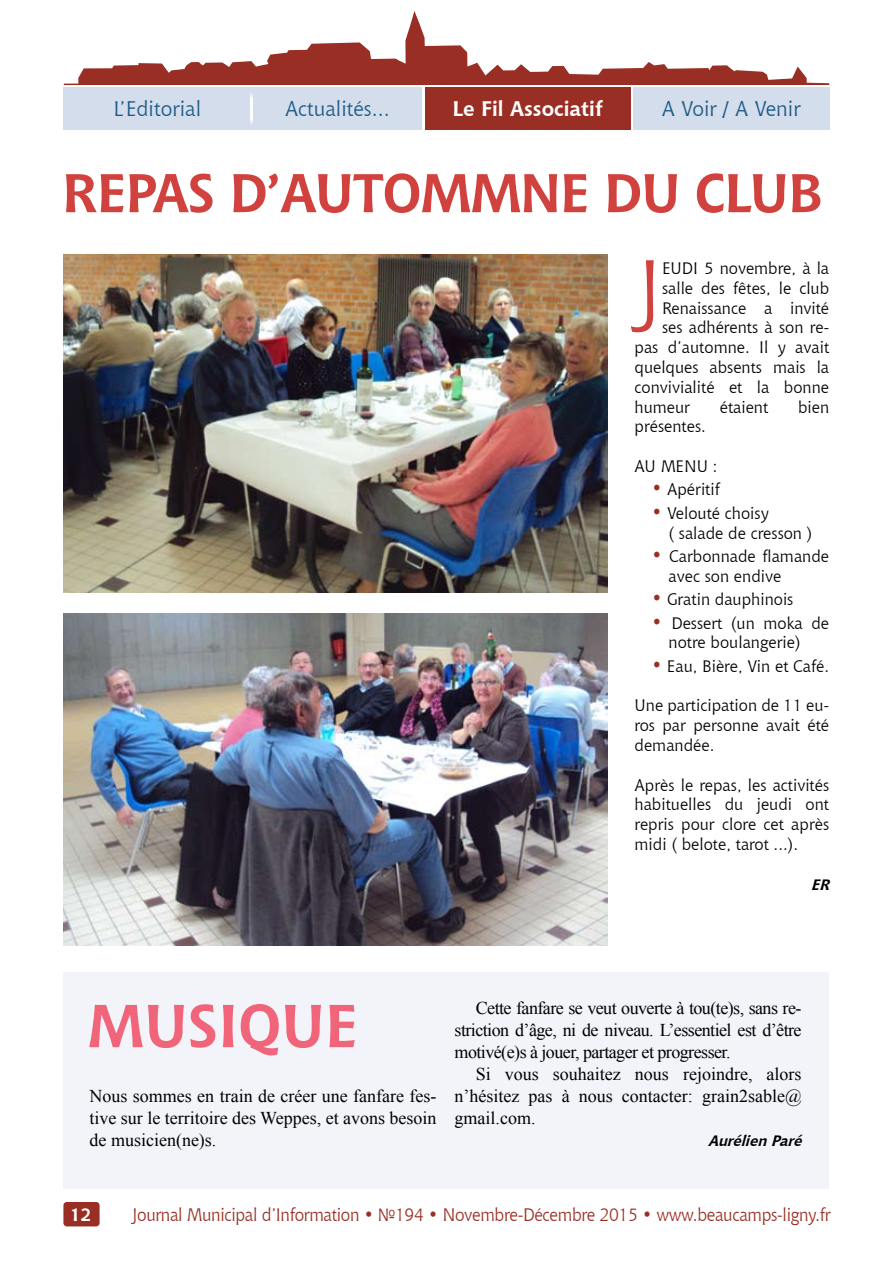
<style>
.page{position:relative;width:893px;height:1263px;background:#fff}
.page>*{position:absolute;margin:0;border:0;box-sizing:border-box;transform-origin:0 0}
.t1{font:82.5px "Chianti BT";color:#d1423e}
.t2{font:700 60px "Chianti BT";letter-spacing:-.01em;color:#f1657a}
.t3{font:700 54px "Chianti BT";letter-spacing:-.025em;color:#d1423e}
.t4{font:21px "Chianti BT";color:#1c5a85}
.t5{font:700 21px "Chianti BT";color:#fff}
.t6{font:18px/22px "Times New Roman";color:#000;text-align:justify}
.t7{font:18px "Chianti BT";letter-spacing:-.02em;color:#992f24;scale:.95 1}
.t8{font:700 18px "Chianti BT";color:#fff}
.t9{font:16.5px/19.8px "Chianti BT";color:#000}
.t10{font:italic 700 15px "Chianti BT";color:#000}
.s1{font-size:19.5px;color:#992f24}
</style>
<div class="page">
<svg style="left:64px;top:11px;width:765px;height:74px"></svg>
<div style="left:63px;top:1202px;width:37px;height:24px;background:#992f24;border-radius:3px"></div>
<div style="left:64px;top:972px;width:765px;height:216px;background:#f2f4f9"></div>
<div style="left:64px;top:87px;width:358px;height:43px;background:#d4ddeb"></div>
<div style="left:633px;top:87px;width:197px;height:43px;background:#d4ddeb"></div>
<div style="left:425px;top:87px;width:206px;height:43px;background:#992f24"></div>
<svg style="left:251px;top:93px;width:2px;height:31px"></svg>
<img style="left:64px;top:254px;width:543px;height:338px">
<img style="left:64px;top:613px;width:543px;height:333px">
<p class="t4" style="left:114px;top:95px;width:89px">L’Editorial</p>
<p class="t4" style="left:285px;top:95px;width:106px">Actualités...</p>
<p class="t5" style="left:452px;top:94px;width:152px">Le Fil Associatif</p>
<p class="t4" style="left:662px;top:94px;width:140px">A Voir / A Venir</p>
<h3 class="t3" style="left:62px;top:155px;width:294px">REPAS D’AUTOMMN</h3>
<h3 class="t3" style="left:560px;top:155px;width:265px">E DU CLUB</h3>
<h1 class="t1" style="left:634px;top:233px;width:29px">J</h1>
<p class="t9" style="left:662px;top:258px;width:10px">eudi</p>
<p class="t9" style="left:704px;top:258px;width:127px">5 novembre, à la</p>
<p class="t9" style="left:662px;top:277px;width:169px">salle des fêtes, le club</p>
<p class="t9" style="left:662px;top:297px;width:169px">Renaissance a invité</p>
<p class="t9" style="left:662px;top:317px;width:169px">ses adhérents à son re-</p>
<p class="t9" style="left:634px;top:337px;width:196px">pas d’automne. Il y avait</p>
<p class="t9" style="left:634px;top:357px;width:196px">quelques absents mais la</p>
<p class="t9" style="left:634px;top:376px;width:196px">convivialité et la bonne</p>
<p class="t9" style="left:634px;top:396px;width:57px">humeur</p>
<p class="t9" style="left:720px;top:396px;width:50px">étaient</p>
<p class="t9" style="left:798px;top:396px;width:33px">bien</p>
<p class="t9" style="left:634px;top:416px;width:73px">présentes.</p>
<p class="t9" style="left:634px;top:456px;width:39px">Au menu</p>
<p class="t9" style="left:713px;top:456px;width:6px">:</p>
<p class="t9" style="left:652px;top:479px;width:70px"><span class="s1">•</span> Apéritif</p>
<p class="t9" style="left:669px;top:502px;width:145px;text-indent:-17px"><span class="s1">•</span> Velouté choisy<br>( salade de cresson )</p>
<p class="t9" style="left:669px;top:546px;width:162px;text-indent:-17px"><span class="s1">•</span> Carbonnade flamande avec son endive</p>
<p class="t9" style="left:652px;top:589px;width:143px"><span class="s1">•</span> Gratin dauphinois</p>
<p class="t9" style="left:669px;top:612px;width:162px;text-indent:-17px"><span class="s1">•</span> Dessert (un moka de notre boulangerie)</p>
<p class="t9" style="left:652px;top:655px;width:179px"><span class="s1">•</span> Eau, Bière, Vin et Café.</p>
<p class="t9" style="left:634px;top:695px;width:196px;text-align:justify">Une participation de 11 eu&shy;ros par personne avait été demandée.</p>
<p class="t9" style="left:634px;top:774px;width:196px;text-align:justify">Après le repas, les activités habituelles du jeudi ont repris pour clore cet après midi ( belote, tarot ...).</p>
<p class="t10" style="left:811px;top:874px;width:25px">ER</p>
<h2 class="t2" style="left:87px;top:983px;width:264px">Musique</h2>
<p class="t6" style="left:90px;top:1085px;width:349px">Nous sommes en train de créer une fanfare fes&shy;tive sur le territoire des Weppes, et avons besoin de musicien(ne)s.</p>
<p class="t6" style="left:454px;top:996px;width:349px;text-indent:21px">Cette fanfare se veut ouverte à tou(te)s, sans re&shy;striction d’âge, ni de niveau. L’essentiel est d’être motivé(e)s à jouer, partager et progresser.</p>
<p class="t6" style="left:454px;top:1063px;width:349px;text-indent:21px">Si vous souhaitez nous rejoindre, alors n’hésitez pas à nous contacter: grain2sable@ gmail.com.</p>
<p class="t10" style="left:708px;top:1130px;width:100px">AurélienParé</p>
<p class="t8" style="left:70px;top:1201px;width:21px">12</p>
<p class="t7" style="left:132px;top:1202px;width:737px">Journal Municipal d’Information • №194 • Novembre-Décembre 2015 • www.beaucamps-ligny.fr</p>
</div>
